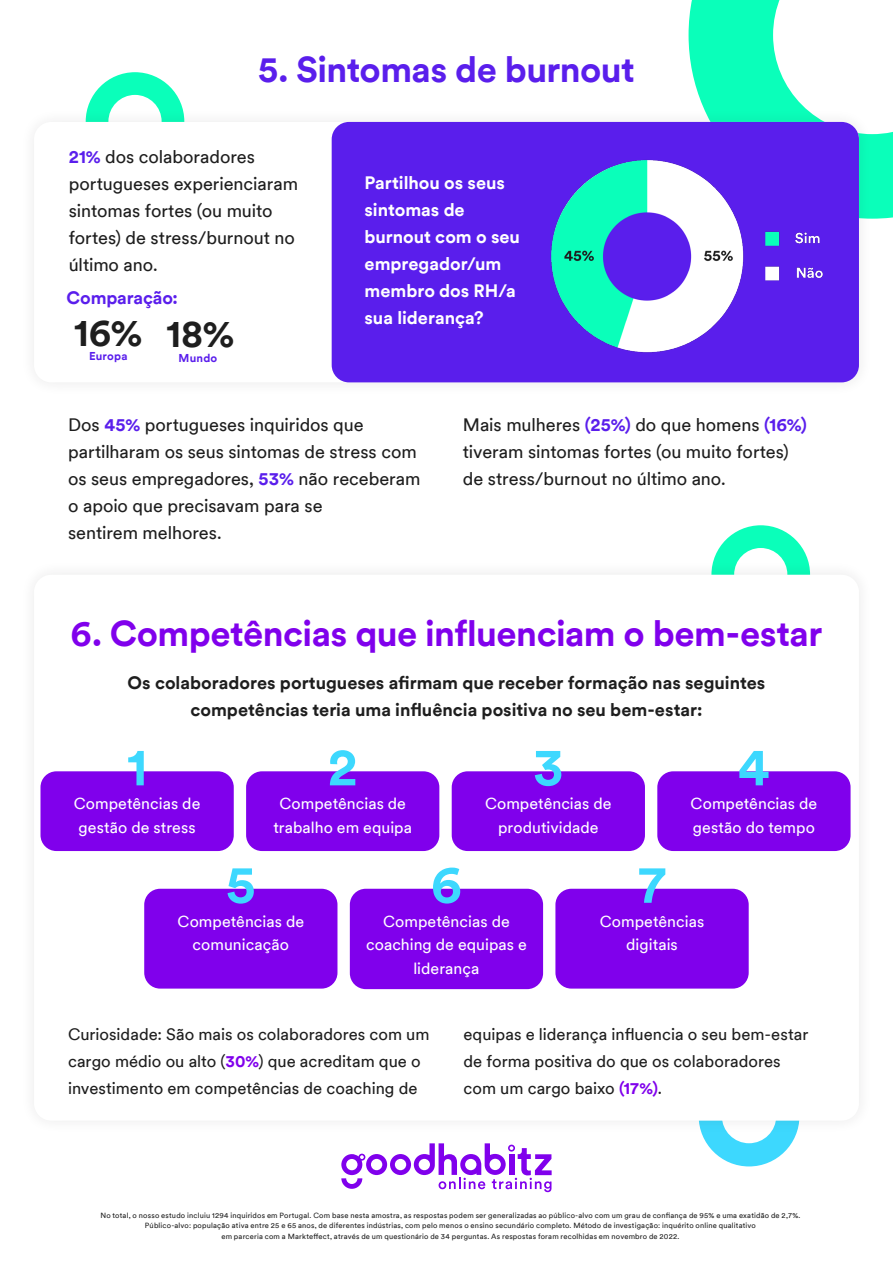
<style>
.page{position:relative;width:893px;height:1263px;background:#fff}
.page>*{position:absolute;margin:0;border:0;box-sizing:border-box;transform-origin:0 0}
.Numbers_Small{font:700 52.95px "Circular XXTT";color:#3dd8fe}
.Numbers{font:700 38.1px "Circular XXTT";color:#1e1e1e}
.Heading_2{font:700 36px "Circular XXTT";letter-spacing:-.015em;color:#8000ec}
.Heading_2-2{font:700 36px "Circular XXTT";letter-spacing:-.015em;color:#5a1eec}
.Body_copy{font:18px/27px "Circular XXTT";letter-spacing:-.005em;color:#1e1e1e}
.Body_copy-2{font:700 18px/27px "Circular XXTT";color:#1e1e1e;text-align:center}
.Body_copy-3{font:700 18px/27px "Circular XXTT";color:#fff}
.Heading_3{font:700 18px "Circular XXTT";letter-spacing:-.01em;color:#5a1eec}
.Body_copy-4{font:16.5px/27px "Circular XXTT";color:#1e1e1e}
.Numbers_Small-2{font:15.9px/23.9px "Circular XXTT";color:#fff;text-align:center}
.Body_copy-5{font:700 11.4px "Circular XXTT";letter-spacing:.015em;color:#5a1eec}
.Numbers-2{font:7.5px "Circular XXTT";letter-spacing:.025em;color:#1e1e1e}
.s1{font-weight:700;color:#5a1eec}
.s2{font-weight:700;color:#8000ec}
</style>
<div class="page">
<svg style="left:702px;top:1135px;width:94px;height:31px"></svg>
<svg style="left:87px;top:72px;width:96px;height:36px"></svg>
<svg style="left:713px;top:525px;width:95px;height:35px"></svg>
<svg style="left:689px;top:0;width:204px;height:219px"></svg>
<div style="left:20px;top:108px;width:853px;height:289px;background:#231f20;opacity:.1"></div>
<div style="left:34px;top:122px;width:825px;height:260px;background:#fff;border-radius:17px"></div>
<div style="left:332px;top:122px;width:527px;height:260px;background:#5a1eec;border-radius:17px"></div>
<div style="left:20px;top:560px;width:853px;height:575px;background:#fbfbfb"></div>
<div style="left:34px;top:575px;width:825px;height:545px;background:#fff;border-radius:17px"></div>
<img style="left:551px;top:159px;width:272px;height:194px">
<div style="left:40px;top:771px;width:194px;height:80px;background:#8000ec;border-radius:16px"></div>
<div style="left:246px;top:771px;width:193px;height:80px;background:#8000ec;border-radius:16px"></div>
<div style="left:452px;top:771px;width:193px;height:80px;background:#8000ec;border-radius:16px"></div>
<div style="left:657px;top:771px;width:193px;height:80px;background:#8000ec;border-radius:16px"></div>
<div style="left:144px;top:889px;width:193px;height:99px;background:#8000ec;border-radius:16px"></div>
<div style="left:350px;top:889px;width:193px;height:100px;background:#8000ec;border-radius:16px"></div>
<div style="left:555px;top:889px;width:194px;height:99px;background:#8000ec;border-radius:16px"></div>
<svg style="left:341px;top:1143px;width:211px;height:49px"></svg>
<p class="Heading_2-2" style="left:258px;top:44px;width:378px">5. Sintomas de burnout</p>
<p class="Body_copy" style="left:69px;top:142px;width:231px"><span class="s1">21%</span> dos colaboradores portugueses experienciaram sintomas fortes (ou muito fortes) de stress/burnout no último ano.</p>
<p class="Heading_3" style="left:67px;top:286px;width:113px">Comparação:</p>
<p class="Numbers" style="left:74px;top:306px;width:69px">16%</p>
<p class="Body_copy-5" style="left:89px;top:348px;width:40px">Europa</p>
<p class="Numbers" style="left:166px;top:308px;width:70px">18%</p>
<p class="Body_copy-5" style="left:179px;top:350px;width:40px">Mundo</p>
<p class="Body_copy-3" style="left:364px;top:168px;width:157px">Partilhou os seus sintomas de burnout com o seu empregador/um membro dos RH/a sua liderança?</p>
<p class="Body_copy" style="left:68px;top:411px;width:350px">Dos <span class="s1">45%</span> portugueses inquiridos que partilharam os seus sintomas de stress com</p>
<p class="Body_copy" style="left:68px;top:465px;width:354px">os seus empregadores, <span class="s1">53%</span> não receberam</p>
<p class="Body_copy" style="left:68px;top:492px;width:256px">o apoio que precisavam para se</p>
<p class="Body_copy" style="left:68px;top:519px;width:155px">sentirem melhores.</p>
<p class="Body_copy" style="left:463px;top:411px;width:346px">Mais mulheres <span class="s1">(25%)</span> do que homens <span class="s1">(16%) </span>tiveram sintomas fortes (ou muito fortes)</p>
<p class="Body_copy" style="left:463px;top:465px;width:264px">de stress/burnout no último ano.</p>
<p class="Heading_2" style="left:71px;top:608px;width:753px">6. Competências que influenciam o bem-estar</p>
<p class="Body_copy-2" style="left:128px;top:668px;width:639px">Os colaboradores portugueses afirmam que receber formação nas seguintes competências teria uma influência positiva no seu bem-estar:</p>
<p class="Numbers_Small" style="left:127px;top:730px;width:22px">1</p>
<p class="Numbers_Small-2" style="left:74px;top:791px;width:128px">Competências de</p>
<p class="Numbers_Small-2" style="left:79px;top:815px;width:119px">gestão de stress</p>
<p class="Numbers_Small" style="left:328px;top:730px;width:32px">2</p>
<p class="Numbers_Small-2" style="left:273px;top:791px;width:140px">Competências de trabalho em equipa</p>
<p class="Numbers_Small" style="left:533px;top:730px;width:32px">3</p>
<p class="Numbers_Small-2" style="left:485px;top:791px;width:128px">Competências de produtividade</p>
<p class="Numbers_Small" style="left:738px;top:730px;width:34px">4</p>
<p class="Numbers_Small-2" style="left:691px;top:791px;width:128px">Competências de</p>
<p class="Numbers_Small-2" style="left:693px;top:815px;width:123px">gestão do tempo</p>
<p class="Numbers_Small" style="left:226px;top:848px;width:31px">5</p>
<p class="Numbers_Small-2" style="left:178px;top:908px;width:128px">Competências de comunicação</p>
<p class="Numbers_Small" style="left:431px;top:848px;width:33px">6</p>
<p class="Numbers_Small-2" style="left:366px;top:908px;width:162px">Competências de coaching de equipas e liderança</p>
<p class="Numbers_Small" style="left:638px;top:848px;width:30px">7</p>
<p class="Numbers_Small-2" style="left:600px;top:908px;width:106px">Competências</p>
<p class="Numbers_Small-2" style="left:626px;top:932px;width:53px">digitais</p>
<p class="Body_copy-4" style="left:68px;top:1020px;width:363px">Curiosidade: São mais os colaboradores com um cargo médio ou alto (<span class="s2">30%</span>) que acreditam que o investimento em competências de coaching de</p>
<p class="Body_copy-4" style="left:463px;top:1020px;width:346px">equipas e liderança influencia o seu bem-estar de forma positiva do que os colaboradores</p>
<p class="Body_copy-4" style="left:463px;top:1074px;width:200px">com um cargo baixo <span class="s2">(17%)</span>.</p>
<p class="Numbers-2" style="left:100px;top:1210px;width:702px">No total, o nosso estudo incluiu 1294 inquiridos em Portugal. Com base nesta amostra, as respostas podem ser generalizadas ao público-alvo com um grau de confiança de 95% e uma exatidão de 2,7%.</p>
<p class="Numbers-2" style="left:145px;top:1221px;width:612px">Público-alvo: população ativa entre 25 e 65 anos, de diferentes indústrias, com pelo menos o ensino secundário completo. Método de investigação: inquérito online qualitativo</p>
<p class="Numbers-2" style="left:221px;top:1231px;width:460px">em parceria com a Markteffect, através de um questionário de 34 perguntas. As respostas foram recolhidas em novembro de 2022.</p>
</div>
